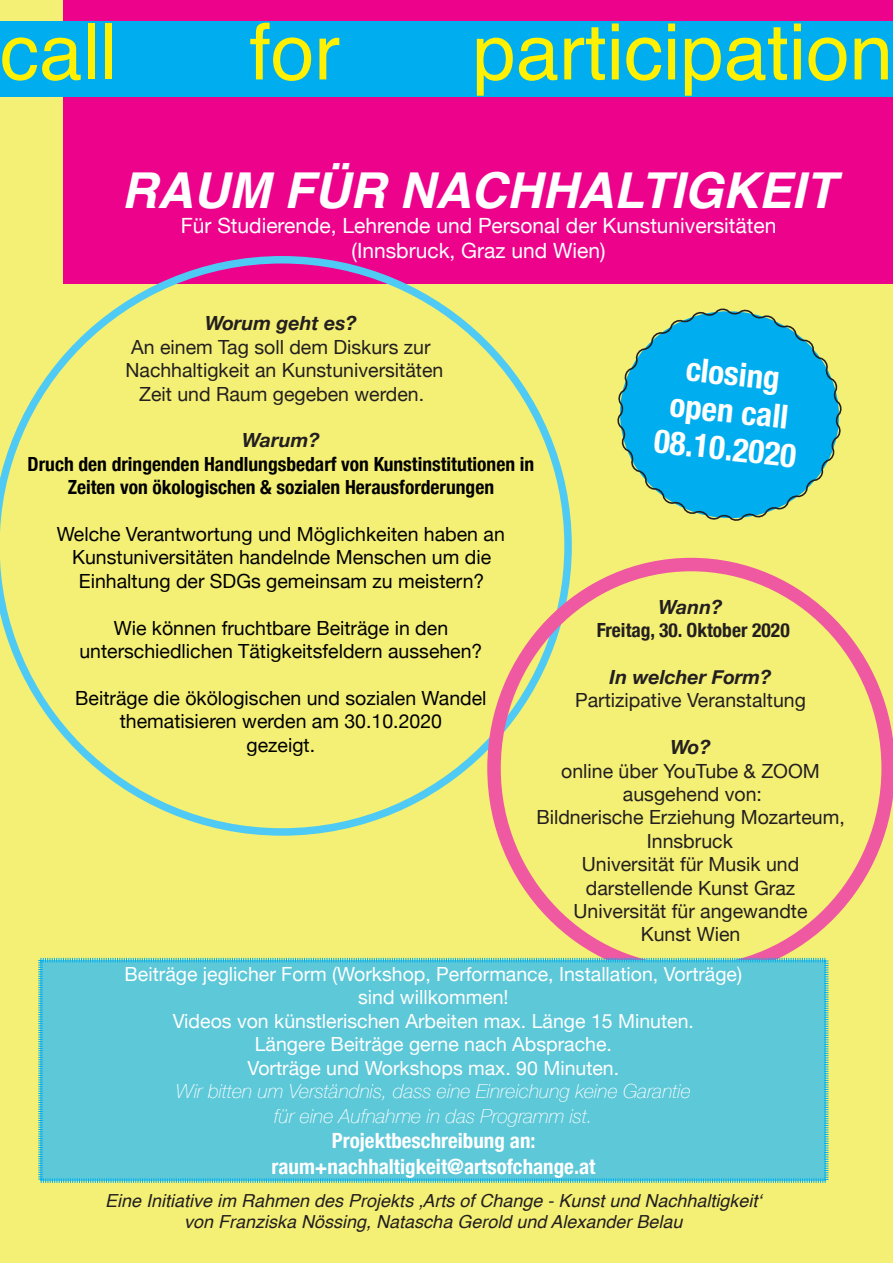
<style>
.page{position:relative;width:893px;height:1263px;background:#f4f075}
.page>*{position:absolute;margin:0;border:0;box-sizing:border-box;transform-origin:0 0}
.t1{font:78px "Helvetica";color:#fff101}
.t2{font:italic 700 49.5px "Helvetica";color:#fff}
.t3{font:700 condensed 33px "Helvetica Neue";color:#fff}
.t4{font:21px "Helvetica Neue";color:#fff}
.t5{font:700 condensed 21px "Helvetica Neue";color:#fff}
.t6{font:19.5px "Helvetica Neue";color:#000}
.t7{font:19.5px/23.4px "Helvetica Neue";color:#231f20;text-align:center}
.t8{font:19.5px "Helvetica Neue";color:#fff}
.t9{font:700 condensed 19.5px/23.4px "Helvetica Neue";color:#000;text-align:center}
.t10{font:italic 100 19.5px "Helvetica Neue";color:#fff}
.t11{font:italic 700 19.5px "Helvetica Neue";color:#231f20}
.t12{font:700 condensed 19.5px "Helvetica Neue";color:#231f20}
.t13{font:italic 18px "Helvetica";color:#231f20}
</style>
<div class="page">
<div style="left:64px;top:0;width:829px;height:284px;background:#ed028c"></div>
<svg style="left:617px;top:308px;width:225px;height:213px"></svg>
<svg style="left:0;top:256px;width:572px;height:580px"></svg>
<svg style="left:487px;top:558px;width:406px;height:399px"></svg>
<div style="left:38px;top:957px;width:791px;height:226px;background:#5cc8d8"></div>
<div style="left:0;top:21px;width:893px;height:75px;background:#00aeef"></div>
<p class="t1" style="left:0;top:-8px;width:118px">call</p>
<p class="t1" style="left:249px;top:-8px;width:93px">for</p>
<p class="t1" style="left:472px;top:-8px;width:422px">participation</p>
<p class="t2" style="left:122px;top:150px;width:716px">RAUM FÜR NACHHALTIGKEIT</p>
<p class="t4" style="left:181px;top:211px;width:597px">Für Studierende, Lehrende und Personal der Kunstuniversitäten</p>
<p class="t4" style="left:352px;top:236px;width:255px">(Innsbruck, Graz und Wien)</p>
<p class="t11" style="left:205px;top:308px;width:153px">Worum geht es?</p>
<p class="t7" style="left:131px;top:336px;width:301px">An einem Tag soll dem Diskurs zur</p>
<p class="t7" style="left:125px;top:360px;width:319px">Nachhaltigkeit an Kunstuniversitäten<br>Zeit und Raum gegeben werden.</p>
<p class="t11" style="left:242px;top:425px;width:79px">Warum?</p>
<p class="t9" style="left:28px;top:451px;width:508px">Druch den dringenden Handlungsbedarf von Kunstinstitutionen in<br>Zeiten von ökologischen &amp; sozialen Herausforderungen</p>
<p class="t6" style="left:57px;top:520px;width:449px">Welche Verantwortung und Möglichkeiten haben an</p>
<p class="t6" style="left:72px;top:543px;width:421px">Kunstuniversitäten handelnde Menschen um die</p>
<p class="t6" style="left:79px;top:567px;width:407px">Einhaltung der SDGs gemeinsam zu meistern?</p>
<p class="t6" style="left:114px;top:614px;width:336px">Wie können fruchtbare Beiträge in den</p>
<p class="t6" style="left:79px;top:637px;width:405px">unterschiedlichen Tätigkeitsfeldern aussehen?</p>
<p class="t6" style="left:75px;top:684px;width:413px">Beiträge die ökölogischen und sozialen Wandel</p>
<p class="t6" style="left:120px;top:707px;width:324px">thematisieren werden am 30.10.2020</p>
<p class="t6" style="left:247px;top:731px;width:70px">gezeigt.</p>
<p class="t3" style="left:689px;top:341px;width:95px;rotate:6deg">closing</p>
<p class="t3" style="left:673px;top:377px;width:121px;rotate:6deg">open call</p>
<p class="t3" style="left:657px;top:413px;width:144px;rotate:6deg">08.10.2020</p>
<p class="t11" style="left:659px;top:591px;width:65px">Wann?</p>
<p class="t12" style="left:597px;top:614px;width:194px">Freitag, 30. Oktober 2020</p>
<p class="t11" style="left:610px;top:662px;width:163px">In welcher Form?</p>
<p class="t7" style="left:575px;top:690px;width:232px">Partizipative Veranstaltung</p>
<p class="t11" style="left:670px;top:732px;width:42px">Wo?</p>
<p class="t7" style="left:561px;top:760px;width:260px">online über YouTube &amp; ZOOM ausgehend von:</p>
<p class="t7" style="left:536px;top:807px;width:310px">Bildnerische Erziehung Mozarteum,</p>
<p class="t7" style="left:647px;top:830px;width:87px">Innsbruck</p>
<p class="t7" style="left:582px;top:854px;width:219px">Universität für Musik und</p>
<p class="t7" style="left:586px;top:877px;width:211px">darstellende Kunst Graz</p>
<p class="t7" style="left:573px;top:900px;width:235px">Universität für angewandte<br>Kunst Wien</p>
<p class="t8" style="left:125px;top:960px;width:619px">Beiträge jeglicher Form (Workshop, Performance, Installation, Vorträge)</p>
<p class="t8" style="left:358px;top:983px;width:152px">sind willkommen!</p>
<p class="t8" style="left:173px;top:1007px;width:523px">Videos von künstlerischen Arbeiten max. Länge 15 Minuten.</p>
<p class="t8" style="left:255px;top:1030px;width:359px">Längere Beiträge gerne nach Absprache.</p>
<p class="t8" style="left:248px;top:1053px;width:373px">Vorträge und Workshops max. 90 Minuten.</p>
<p class="t10" style="left:176px;top:1076px;width:516px">Wir bitten um Verständnis, dass eine Einreichung keine Garantie</p>
<p class="t10" style="left:274px;top:1101px;width:320px">für eine Aufnahme in das Programm ist.</p>
<p class="t5" style="left:332px;top:1123px;width:205px">Projektbeschreibung an:</p>
<p class="t5" style="left:271px;top:1149px;width:325px">raum+nachhaltigkeit@artsofchange.at</p>
<p class="t13" style="left:105px;top:1186px;width:658px">Eine Initiative im Rahmen des Projekts ‚Arts of Change - Kunst und Nachhaltigkeit‘</p>
<p class="t13" style="left:184px;top:1208px;width:500px">von Franziska Nössing, Natascha Gerold und Alexander Belau</p>
</div>
